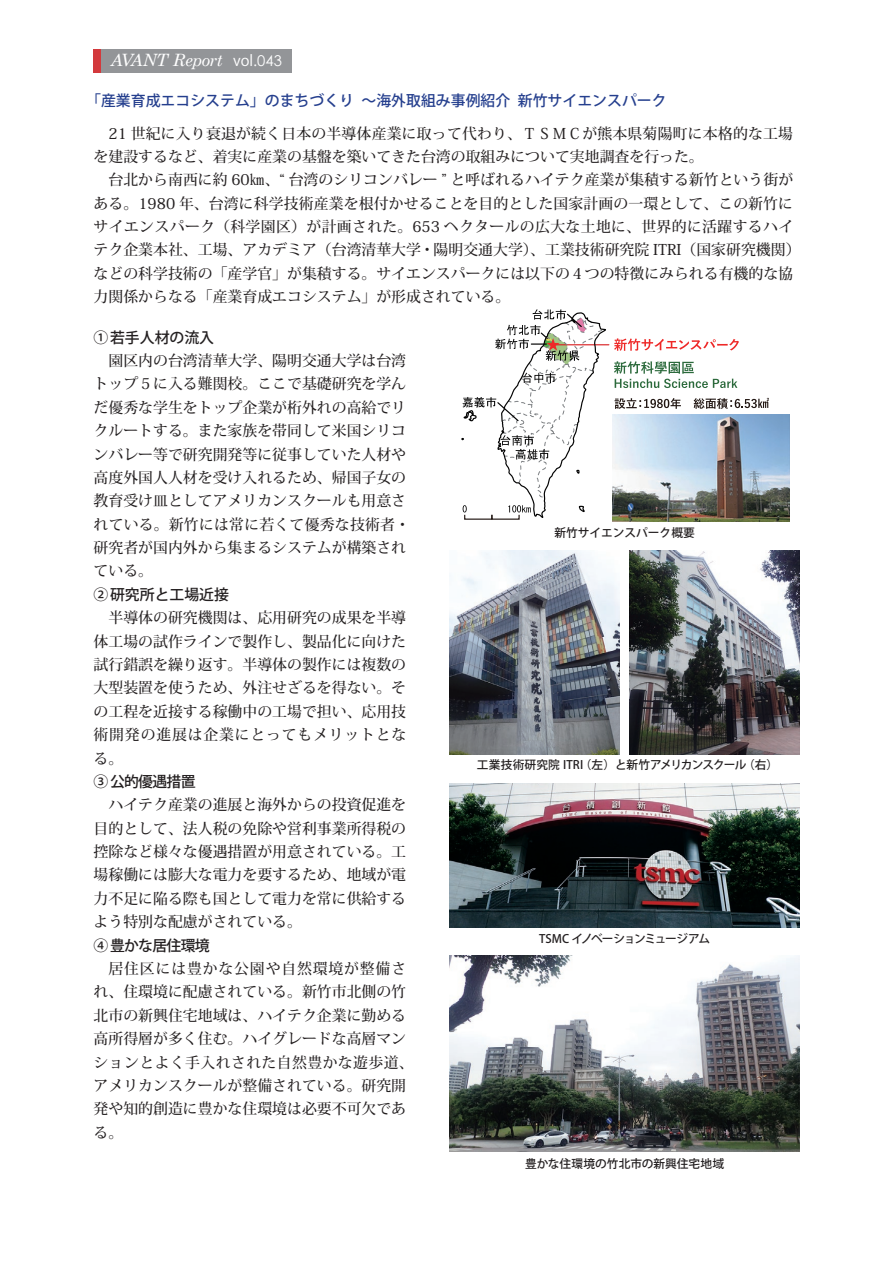
<style>
.page{position:relative;width:893px;height:1263px;background:#fff}
.page>*{position:absolute;margin:0;border:0;box-sizing:border-box;transform-origin:0 0}
.t1{font:italic 16.95px "Century Schoolbook";letter-spacing:-.03em;color:#fff}
.t2{font:500 14.85px/23.4px "Koz Min Pr 6 N";color:#231f20}
.t3{font:500 14.85px "Koz Go Pr 6 N";color:#253f8e}
.t4{font:500 14.85px "Koz Go Pr 6 N";color:#231f20}
.t5{font:500 14.85px "Koz Go Pr 6 N";letter-spacing:-.05em;color:#231f20}
.t6{font:500 11.7px "Koz Go Pr 6 N";color:#231f20}
.t7{font:500 11.7px "Koz Go Pr 6 N";letter-spacing:-.095em;color:#231f20}
.s1{font-family:"Koz Go Pr 6 N";font-style:normal;font-size:14.85px}
.s2{font-family:"Century Gothic";font-style:normal;font-size:14.85px}
</style>
<div class="page">
<div style="left:101px;top:49px;width:191px;height:23px;background:#939598"></div>
<div style="left:94px;top:49px;width:7px;height:23px;background:#d3393c"></div>
<hr style="left:557px;top:344px;width:52px;height:1px;background:#d92628">
<svg style="left:614px;top:338px;width:125px;height:13px"></svg>
<svg style="left:614px;top:361px;width:123px;height:27px"></svg>
<svg style="left:615px;top:398px;width:66px;height:11px"></svg>
<svg style="left:694px;top:398px;width:75px;height:11px"></svg>
<svg style="left:461px;top:309px;width:146px;height:211px"></svg>
<img style="left:612px;top:414px;width:178px;height:107px">
<img style="left:449px;top:550px;width:170px;height:204px">
<img style="left:630px;top:550px;width:170px;height:204px">
<img style="left:449px;top:783px;width:351px;height:144px">
<img style="left:449px;top:956px;width:351px;height:195px">
<p class="t1" style="left:111px;top:47px;width:172px">AVANT Report <span class="s1">vol</span><span class="s2">.043</span></p>
<p class="t3" style="left:86px;top:93px;width:582px">「産業育成エコシステム」のまちづくり～海外取組み事例紹介新竹サイエンスパーク</p>
<p class="t2" style="left:94px;top:122px;width:701px;text-indent:15px">21 世紀に入り衰退が続く日本の半導体産業に取って代わり、ＴＳＭＣが熊本県菊陽町に本格的な工場を建設するなど、着実に産業の基盤を築いてきた台湾の取組みについて実地調査を行った。</p>
<p class="t2" style="left:94px;top:168px;width:708px;text-indent:15px">台北から南西に約 60㎞、“ 台湾のシリコンバレー ” と呼ばれるハイテク産業が集積する新竹という街がある。1980 年、台湾に科学技術産業を根付かせることを目的とした国家計画の一環として、この新竹にサイエンスパーク（科学園区）が計画された。653 ヘクタールの広大な土地に、世界的に活躍するハイテク企業本社、工場、アカデミア（台湾清華大学・陽明交通大学）、工業技術研究院 ITRI（国家研究機関）などの科学技術の「産学官」が集積する。サイエンスパークには以下の４つの特徴にみられる有機的な協力関係からなる「産業育成エコシステム」が形成されている。</p>
<p class="t4" style="left:94px;top:329px;width:122px">①若手人材の流入</p>
<p class="t2" style="left:94px;top:349px;width:318px;text-indent:15px">園区内の台湾清華大学、陽明交通大学は台湾トップ５に入る難関校。ここで基礎研究を学んだ優秀な学生をトップ企業が桁外れの高給でリクルートする。また家族を帯同して米国シリコンバレー等で研究開発等に従事していた人材や高度外国人人材を受け入れるため、帰国子女の教育受け皿としてアメリカンスクールも用意されている。新竹には常に若くて優秀な技術者・研究者が国内外から集まるシステムが構築されている。</p>
<p class="t4" style="left:94px;top:586px;width:137px">②研究所と工場近接</p>
<p class="t2" style="left:94px;top:606px;width:314px;text-align:justify;text-indent:15px">半導体の研究機関は、応用研究の成果を半導体工場の試作ラインで製作し、製品化に向けた試行錯誤を繰り返す。半導体の製作には複数の大型装置を使うため、外注せざるを得ない。その工程を近接する稼働中の工場で担い、応用技術開発の進展は企業にとってもメリットとなる。</p>
<p class="t5" style="left:94px;top:773px;width:103px">③公的優遇措置</p>
<p class="t2" style="left:94px;top:793px;width:314px;text-align:justify;text-indent:15px">ハイテク産業の進展と海外からの投資促進を目的として、法人税の免除や営利事業所得税の控除など様々な優遇措置が用意されている。工場稼働には膨大な電力を要するため、地域が電力不足に陥る際も国として電力を常に供給するよう特別な配慮がされている。</p>
<p class="t5" style="left:94px;top:937px;width:118px">④豊かな居住環境</p>
<p class="t2" style="left:94px;top:957px;width:321px;text-indent:15px">居住区には豊かな公園や自然環境が整備され、住環境に配慮されている。新竹市北側の竹北市の新興住宅地域は、ハイテク企業に勤める高所得層が多く住む。ハイグレードな高層マンションとよく手入れされた自然豊かな遊歩道、アメリカンスクールが整備されている。研究開発や知的創造に豊かな住環境は必要不可欠である。</p>
<p class="t6" style="left:554px;top:526px;width:142px">新竹サイエンスパーク概要</p>
<p class="t6" style="left:477px;top:758px;width:303px">工業技術研究院 ITRI（左）と新竹アメリカンスクール（右）</p>
<p class="t7" style="left:539px;top:932px;width:172px">TSMC イノベーションミュージアム</p>
<p class="t6" style="left:525px;top:1157px;width:201px">豊かな住環境の竹北市の新興住宅地域</p>
</div>
